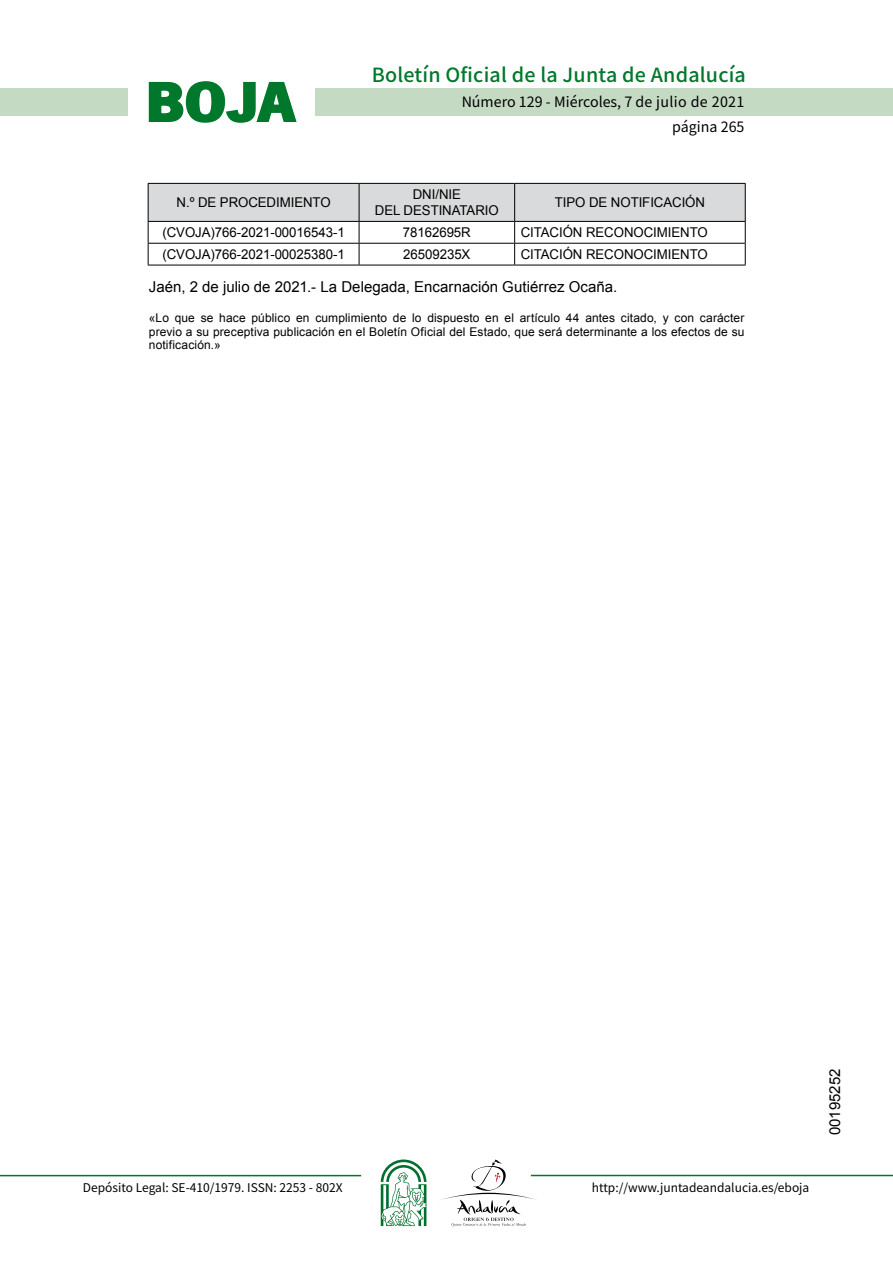
<style>
.page{position:relative;width:893px;height:1263px;background:#fff}
.page>*{position:absolute;margin:0;border:0;box-sizing:border-box;transform-origin:0 0}
.t1{font:700 57.75px "News Got T";color:#00782c;scale:1.14 1}
.t2{font:500 19.5px "Noto Sans HK";letter-spacing:.01em;color:#00782c}
.t3{font:15px "Arial";color:#000}
.t4{font:14.25px/24.5px "Noto Sans HK";color:#000;text-align:right}
.t5{font:13.5px/16.2px "Arial";letter-spacing:-.005em;color:#000;text-align:center}
.t6{font:12px/13.5px "Arial";letter-spacing:.01em;color:#000;text-align:justify}
.t7{font:12px "Noto Sans HK";color:#000}
</style>
<div class="page">
<div style="left:315px;top:88px;width:577px;height:28px;background:#c5dac3"></div>
<div style="left:0;top:88px;width:128px;height:28px;background:#c5dac3"></div>
<hr style="left:0;top:1175px;width:361px;height:1px;background:#00782c">
<hr style="left:531px;top:1175px;width:361px;height:1px;background:#00782c">
<svg style="left:148px;top:81px;width:149px;height:42px"></svg>
<svg style="left:442px;top:1159px;width:100px;height:67px"></svg>
<svg style="left:381px;top:1160px;width:45px;height:66px"></svg>
<svg style="left:148px;top:183px;width:597px;height:82px"></svg>
<hr style="left:148px;top:265px;width:211px;height:1px;background:#000">
<hr style="left:359px;top:265px;width:155px;height:1px;background:#000">
<hr style="left:514px;top:265px;width:231px;height:1px;background:#000">
<h1 class="t1" style="left:145px;top:68px;width:133px">BOJA</h1>
<h2 class="t2" style="left:372px;top:64px;width:375px">Boletín Oficial de la Junta de Andalucía</h2>
<p class="t4" style="left:461px;top:90px;width:284px">Número 129 - Miércoles, 7 de julio de 2021 página 265</p>
<p class="t5" style="left:176px;top:195px;width:156px">N.º DE PROCEDIMIENTO</p>
<p class="t5" style="left:375px;top:187px;width:125px">DNI/NIE<br>DEL DESTINATARIO</p>
<p class="t5" style="left:555px;top:195px;width:152px">TIPO DE NOTIFICACIÓN</p>
<p class="t5" style="left:162px;top:225px;width:184px">(CVOJA)766-2021-00016543-1</p>
<p class="t5" style="left:403px;top:225px;width:69px">78162695R</p>
<p class="t5" style="left:520px;top:225px;width:188px">CITACIÓN RECONOCIMIENTO</p>
<p class="t5" style="left:162px;top:246px;width:184px">(CVOJA)766-2021-00025380-1</p>
<p class="t5" style="left:403px;top:246px;width:69px">26509235X</p>
<p class="t5" style="left:520px;top:246px;width:188px">CITACIÓN RECONOCIMIENTO</p>
<p class="t3" style="left:149px;top:277px;width:470px">Jaén, 2 de julio de 2021.- La Delegada, Encarnación Gutiérrez Ocaña.</p>
<p class="t6" style="left:149px;top:312px;width:597px">«Lo que se hace público en cumplimiento de lo dispuesto en el artículo 44 antes citado, y con carácter previo a su preceptiva publicación en el Boletín Oficial del Estado, que será determinante a los efectos de su notificación.»</p>
<p class="t7" style="left:83px;top:1181px;width:261px">Depósito Legal: SE-410/1979. ISSN: 2253 - 802X</p>
<p class="t7" style="left:592px;top:1181px;width:219px">http://www.juntadeandalucia.es/eboja</p>
<p class="t3" style="left:825px;top:1135px;width:68px;rotate:-90deg">00195252</p>
</div>
